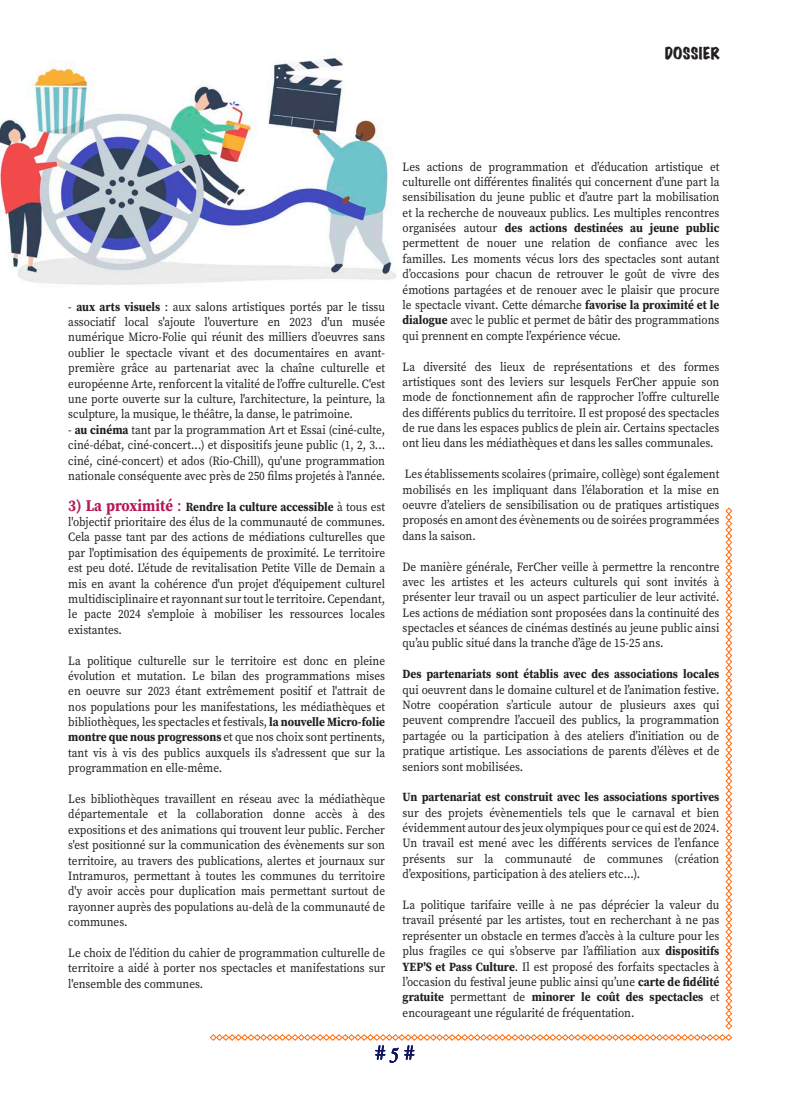
<style>
.page{position:relative;width:790px;height:1098px;background:#fff}
.page>*{position:absolute;margin:0;border:0;box-sizing:border-box;transform-origin:0 0}
.Table_des_matières_-_Numéros{font:22.5px "OFL Goudy St M";color:#0f165f}
.t1{font:expanded 15px "Marker Felt";letter-spacing:.03em;color:#231f20}
.texte_OK{font:12.5px/15.4px "Source Serif Pro";color:#231f20;text-align:justify;scale:.9 1}
.s1{font-weight:700}
.s2{font-weight:700;font-size:16.25px;color:#b11957}
.s3{font-size:16.25px;color:#b11957}
</style>
<div class="page">
<img style="left:0;top:57px;width:397px;height:228px">
<svg style="left:209px;top:507px;width:523px;height:533px"></svg>
<p class="t1" style="left:664px;top:41px;width:57px">DOSSIER</p>
<p class="texte_OK" style="left:68px;top:299px;width:353px">- <span class="s1">aux arts visuels</span> : aux salons artistiques portés par le tissu associatif local s'ajoute l'ouverture en 2023 d'un musée numérique Micro-Folie qui réunit des milliers d’oeuvres sans oublier le spectacle vivant et des documentaires en avant&shy;première grâce au partenariat avec la chaîne culturelle et européenne Arte, renforcent la vitalité de l’offre culturelle. C'est une porte ouverte sur la culture, l'architecture, la peinture, la sculpture, la musique, le théâtre, la danse, le patrimoine.</p>
<p class="texte_OK" style="left:68px;top:422px;width:353px">- <span class="s1">au cinéma</span> tant par la programmation Art et Essai (ciné-culte, ciné-débat, ciné-concert...) et dispositifs jeune public (1, 2, 3... ciné, ciné-concert) et ados (Rio-Chill), qu'une programmation nationale conséquente avec près de 250 films projetés à l'année.</p>
<p class="texte_OK" style="left:68px;top:499px;width:353px"><span class="s2">3) La proximité</span> <span class="s3">:</span> <span class="s1">Rendre la culture accessible</span> à tous est l'objectif prioritaire des élus de la communauté de communes.<br>Cela passe tant par des actions de médiations culturelles que par l'optimisation des équipements de proximité. Le territoire est peu doté. L'étude de revitalisation Petite Ville de Demain a mis en avant la cohérence d'un projet d'équipement culturel multidisciplinaire et rayonnant sur tout le territoire. Cependant, le pacte 2024 s'emploie à mobiliser les ressources locales existantes.</p>
<p class="texte_OK" style="left:68px;top:652px;width:353px">La politique culturelle sur le territoire est donc en pleine évolution et mutation. Le bilan des programmations mises en oeuvre sur 2023 étant extrêmement positif et l'attrait de nos populations pour les manifestations, les médiathèques et bibliothèques, les spectacles et festivals, <span class="s1">la nouvelle Micro-folie montre que nous progressons</span> et que nos choix sont pertinents, tant vis à vis des publics auxquels ils s'adressent que sur la programmation en elle-même.</p>
<p class="texte_OK" style="left:68px;top:791px;width:353px">Les bibliothèques travaillent en réseau avec la médiathèque départementale et la collaboration donne accès à des expositions et des animations qui trouvent leur public. Fercher s'est positionné sur la communication des évènements sur son territoire, au travers des publications, alertes et journaux sur Intramuros, permettant à toutes les communes du territoire d'y avoir accès pour duplication mais permettant surtout de rayonner auprès des populations au-delà de la communauté de communes.</p>
<p class="texte_OK" style="left:68px;top:944px;width:353px">Le choix de l'édition du cahier de programmation culturelle de territoire a aidé à porter nos spectacles et manifestations sur l'ensemble des communes.</p>
<p class="texte_OK" style="left:402px;top:159px;width:353px">Les actions de programmation et d’éducation artistique et culturelle ont différentes finalités qui concernent d’une part la sensibilisation du jeune public et d’autre part la mobilisation et la recherche de nouveaux publics. Les multiples rencontres organisées autour <span class="s1">des actions destinées au jeune public </span>permettent de nouer une relation de confiance avec les familles. Les moments vécus lors des spectacles sont autant d’occasions pour chacun de retrouver le goût de vivre des émotions partagées et de renouer avec le plaisir que procure le spectacle vivant. Cette démarche <span class="s1">favorise la proximité et le dialogue</span> avec le public et permet de bâtir des programmations qui prennent en compte l’expérience vécue.</p>
<p class="texte_OK" style="left:402px;top:358px;width:353px">La diversité des lieux de représentations et des formes artistiques sont des leviers sur lesquels FerCher appuie son mode de fonctionnement afin de rapprocher l’offre culturelle des différents publics du territoire. Il est proposé des spectacles de rue dans les espaces publics de plein air. Certains spectacles ont lieu dans les médiathèques et dans les salles communales.</p>
<p class="texte_OK" style="left:402px;top:466px;width:353px">Les établissements scolaires (primaire, collège) sont également mobilisés en les impliquant dans l’élaboration et la mise en oeuvre d’ateliers de sensibilisation ou de pratiques artistiques proposés en amont des évènements ou de soirées programmées dans la saison.</p>
<p class="texte_OK" style="left:402px;top:558px;width:353px">De manière générale, FerCher veille à permettre la rencontre avec les artistes et les acteurs culturels qui sont invités à présenter leur travail ou un aspect particulier de leur activité.<br>Les actions de médiation sont proposées dans la continuité des spectacles et séances de cinémas destinés au jeune public ainsi qu’au public situé dans la tranche d’âge de 15-25 ans.</p>
<p class="texte_OK" style="left:402px;top:666px;width:353px"><span class="s1">Des partenariats sont établis avec des associations locales </span>qui oeuvrent dans le domaine culturel et de l’animation festive.<br>Notre coopération s’articule autour de plusieurs axes qui peuvent comprendre l’accueil des publics, la programmation partagée ou la participation à des ateliers d’initiation ou de pratique artistique. Les associations de parents d’élèves et de seniors sont mobilisées.</p>
<p class="texte_OK" style="left:402px;top:789px;width:353px"><span class="s1">Un partenariat est construit avec les associations sportives </span>sur des projets évènementiels tels que le carnaval et bien évidemment autour des jeux olympiques pour ce qui est de 2024.</p>
<p class="texte_OK" style="left:402px;top:835px;width:353px">Un travail est mené avec les différents services de l’enfance présents sur la communauté de communes (création d’expositions, participation à des ateliers etc...).</p>
<p class="texte_OK" style="left:402px;top:897px;width:353px">La politique tarifaire veille à ne pas déprécier la valeur du travail présenté par les artistes, tout en recherchant à ne pas représenter un obstacle en termes d’accès à la culture pour les plus fragiles ce qui s’observe par l’affiliation aux <span class="s1">dispositifs YEP'S et Pass Culture</span>. Il est proposé des forfaits spectacles à l’occasion du festival jeune public ainsi qu’une <span class="s1">carte de fidélité gratuite</span> permettant de <span class="s1">minorer le coût des spectacles</span> et encourageant une régularité de fréquentation.</p>
<p class="Table_des_matières_-_Numéros" style="left:374px;top:1036px;width:43px"># 5 #</p>
</div>
